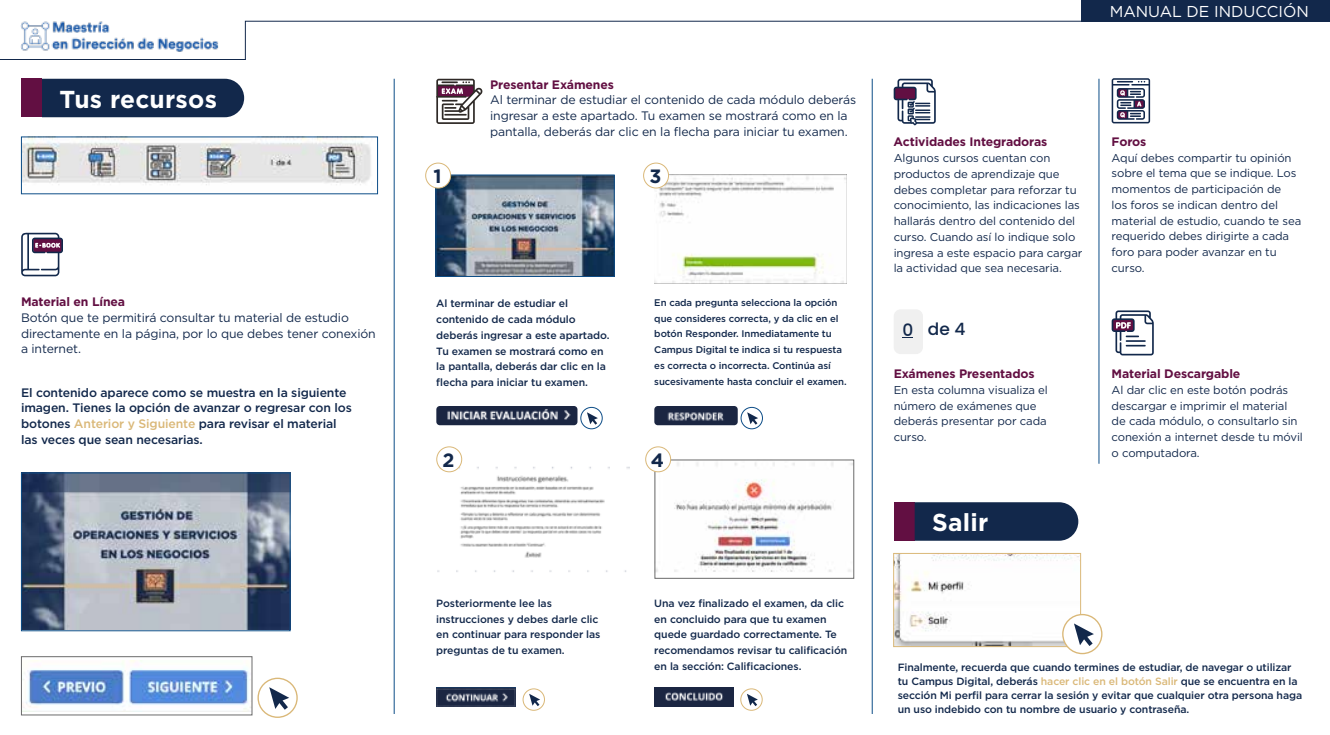
<style>
.page{position:relative;width:1330px;height:735px;background:#fff}
.page>*{position:absolute;margin:0;border:0;box-sizing:border-box;transform-origin:0 0}
.t1{font:700 24.5px "Gotham";letter-spacing:.01em;color:#fff}
.t2{font:700 19.25px "Gotham";color:#12284b}
.t3{font:500 16.97px "Poppins";color:#12284b}
.t4{font:15.75px "Gotham";color:#fff}
.t5{font:12.25px/15.8px "Gotham";letter-spacing:-.01em;color:#12284b}
.t6{font:500 12.25px/15.8px "Gotham";letter-spacing:-.01em;color:#12284b}
.t7{font:700 12.25px "Gotham";letter-spacing:-.01em;color:#620f42}
.t8{font:11.38px/15.8px "Gotham";letter-spacing:-.01em;color:#12284b}
.t9{font:500 10.5px/15.8px "Gotham";letter-spacing:-.01em;color:#12284b}
.t10{font:500 9.62px/15.8px "Gotham";letter-spacing:-.01em;color:#12284b}
.s1{color:#dab878}
</style>
<div class="page">
<svg style="left:0;top:21px;width:1330px;height:39px"></svg>
<div style="left:1082px;top:0;width:248px;height:21px;background:#12284b"></div>
<img style="left:19px;top:21px;width:203px;height:35px">
<img style="left:437px;top:464px;width:193px;height:108px">
<hr style="left:394px;top:79px;width:1px;height:635px;background:#0d4d87">
<hr style="left:872px;top:79px;width:1px;height:635px;background:#0d4d87">
<hr style="left:1099px;top:79px;width:1px;height:385px;background:#0d4d87">
<img style="left:437px;top:177px;width:176px;height:98px">
<div style="left:435px;top:175px;width:180px;height:102px;border:1px solid #0d4d87"></div>
<img style="left:654px;top:175px;width:193px;height:108px">
<img style="left:657px;top:462px;width:195px;height:110px">
<div style="left:655px;top:460px;width:199px;height:119px;border:1px solid #6b6b6b"></div>
<div style="left:894px;top:502px;width:21px;height:39px;background:#620f42"></div>
<svg style="left:915px;top:502px;width:163px;height:39px;background:#1a2f51"></svg>
<img style="left:895px;top:555px;width:184px;height:90px">
<div style="left:893px;top:553px;width:188px;height:94px;border:1px solid #dab878"></div>
<div style="left:1063px;top:615px;width:39px;height:39px;background:#fff;border-radius:50%"></div>
<div style="left:1062px;top:614px;width:40px;height:40px;border:1px solid #dab878;border-radius:50%"></div>
<svg style="left:1074px;top:623px;width:20px;height:23px"></svg>
<svg style="left:581px;top:407px;width:21px;height:22px"></svg>
<div style="left:580px;top:407px;width:23px;height:22px;border:1px solid #0d4d87;border-radius:50%"></div>
<svg style="left:587px;top:412px;width:11px;height:13px"></svg>
<div style="left:523px;top:689px;width:22px;height:22px;border:1px solid #dab878;border-radius:50%"></div>
<svg style="left:529px;top:694px;width:11px;height:12px"></svg>
<div style="left:740px;top:689px;width:23px;height:22px;border:1px solid #dab878;border-radius:50%"></div>
<svg style="left:747px;top:694px;width:11px;height:12px"></svg>
<div style="left:741px;top:407px;width:22px;height:22px;border:1px solid #0d4d87;border-radius:50%"></div>
<svg style="left:747px;top:412px;width:11px;height:13px"></svg>
<div style="left:426px;top:163px;width:25px;height:25px;background:#fff;border-radius:50%"></div>
<div style="left:425px;top:163px;width:26px;height:25px;border:1px solid #dab878;border-radius:50%"></div>
<div style="left:437px;top:447px;width:25px;height:25px;background:#fff;border-radius:50%"></div>
<div style="left:436px;top:446px;width:26px;height:26px;border:1px solid #dab878;border-radius:50%"></div>
<div style="left:646px;top:447px;width:25px;height:25px;background:#fff;border-radius:50%"></div>
<div style="left:645px;top:446px;width:26px;height:26px;border:1px solid #dab878;border-radius:50%"></div>
<img style="left:436px;top:406px;width:142px;height:19px">
<img style="left:436px;top:687px;width:80px;height:19px">
<img style="left:654px;top:687px;width:80px;height:19px">
<img style="left:654px;top:406px;width:84px;height:19px">
<div style="left:644px;top:163px;width:25px;height:25px;background:#fff;border-radius:50%"></div>
<div style="left:643px;top:163px;width:26px;height:25px;border:1px solid #dab878;border-radius:50%"></div>
<div style="left:21px;top:79px;width:21px;height:38px;background:#620f42"></div>
<div style="left:42px;top:79px;width:202px;height:38px;background:#12284b"></div>
<svg style="left:21px;top:233px;width:42px;height:43px"></svg>
<svg style="left:1112px;top:310px;width:42px;height:45px"></svg>
<svg style="left:436px;top:79px;width:47px;height:45px"></svg>
<hr style="left:444px;top:114px;width:23px;height:2px;background:#2e2926">
<div style="left:894px;top:309px;width:29px;height:45px;background:#f0f0f0;border-radius:7px"></div>
<svg style="left:1112px;top:78px;width:38px;height:45px"></svg>
<img style="left:23px;top:475px;width:266px;height:154px">
<div style="left:21px;top:473px;width:270px;height:158px;border:1px solid #0d4d87"></div>
<img style="left:23px;top:660px;width:226px;height:51px">
<div style="left:21px;top:656px;width:231px;height:59px;border:1px solid #6b6b6b"></div>
<div style="left:257px;top:678px;width:41px;height:40px;border:1px solid #dab878;border-radius:50%"></div>
<svg style="left:269px;top:687px;width:20px;height:23px"></svg>
<svg style="left:894px;top:79px;width:42px;height:46px"></svg>
<img style="left:23px;top:139px;width:348px;height:46px">
<h1 class="t1" style="left:60px;top:83px;width:159px">Tus recursos</h1>
<p class="t7" style="left:21px;top:294px;width:106px">Material en Línea</p>
<p class="t5" style="left:21px;top:309px;width:356px">Botón que te permitirá consultar tu material de estudio directamente en la página, por lo que debes tener conexión a internet.</p>
<p class="t6" style="left:21px;top:384px;width:332px">El contenido aparece como se muestra en la siguiente imagen. Tienes la opción de avanzar o regresar con los botones <span class="s1">Anterior y Siguiente</span> para revisar el material las veces que sean necesarias.</p>
<h2 class="t2" style="left:433px;top:164px;width:10px">1</h2>
<p class="t7" style="left:490px;top:76px;width:125px">Presentar Exámenes</p>
<p class="t5" style="left:490px;top:92px;width:368px">Al terminar de estudiar el contenido de cada módulo deberás ingresar a este apartado. Tu examen se mostrará como en la pantalla, deberás dar clic en la flecha para iniciar tu examen.</p>
<h2 class="t2" style="left:649px;top:164px;width:13px">3</h2>
<p class="t9" style="left:436px;top:296px;width:175px">Al terminar de estudiar el contenido de cada módulo deberás ingresar a este apartado.<br>Tu examen se mostrará como en la pantalla, deberás dar clic en la flecha para iniciar tu examen.</p>
<p class="t10" style="left:654px;top:294px;width:194px">En cada pregunta selecciona la opción que consideres correcta, y da clic en el botón Responder. Inmediatamente tu Campus Digital te indica si tu respuesta es correcta o incorrecta. Continúa así sucesivamente hasta concluir el examen.</p>
<h2 class="t2" style="left:443px;top:447px;width:13px">2</h2>
<h2 class="t2" style="left:651px;top:447px;width:15px">4</h2>
<p class="t9" style="left:436px;top:595px;width:166px">Posteriormente lee las instrucciones y debes darle clic en continuar para responder las preguntas de tu examen.</p>
<p class="t9" style="left:654px;top:595px;width:195px">Una vez finalizado el examen, da clic en concluido para que tu examen quede guardado correctamente. Te recomendamos revisar tu calificación en la sección: Calificaciones.</p>
<h3 class="t4" style="left:1110px;top:1px;width:201px">MANUAL DE INDUCCIÓN</h3>
<p class="t7" style="left:894px;top:134px;width:155px">Actividades Integradoras</p>
<p class="t8" style="left:894px;top:150px;width:190px">Algunos cursos cuentan con productos de aprendizaje que debes completar para reforzar tu conocimiento, las indicaciones las hallarás dentro del contenido del curso. Cuando así lo indique solo ingresa a este espacio para cargar la actividad que sea necesaria.</p>
<h3 class="t3" style="left:902px;top:319px;width:64px">0 de 4</h3>
<p class="t7" style="left:894px;top:366px;width:143px">Exámenes Presentados</p>
<p class="t8" style="left:894px;top:382px;width:156px">En esta columna visualiza el número de exámenes que deberás presentar por cada curso.</p>
<h1 class="t1" style="left:932px;top:507px;width:58px">Salir</h1>
<p class="t7" style="left:1112px;top:133px;width:36px">Foros</p>
<p class="t8" style="left:1112px;top:149px;width:191px">Aquí debes compartir tu opinión sobre el tema que se indique. Los momentos de participación de<br>los foros se indican dentro del material de estudio, cuando te sea requerido debes dirigirte a cada foro para poder avanzar en tu curso.</p>
<p class="t7" style="left:1112px;top:366px;width:130px">Material Descargable</p>
<p class="t8" style="left:1112px;top:382px;width:193px">Al dar clic en este botón podrás descargar e imprimir el material de cada módulo, o consultarlo sin conexión a internet desde tu móvil o computadora.</p>
<p class="t9" style="left:898px;top:660px;width:406px;line-height:14px">Finalmente, recuerda que cuando termines de estudiar, de navegar o utilizar tu Campus Digital, deberás <span class="s1">hacer clic en el botón Salir</span> que se encuentra en la sección Mi perfil para cerrar la sesión y evitar que cualquier otra persona haga un uso indebido con tu nombre de usuario y contraseña.</p>
</div>
